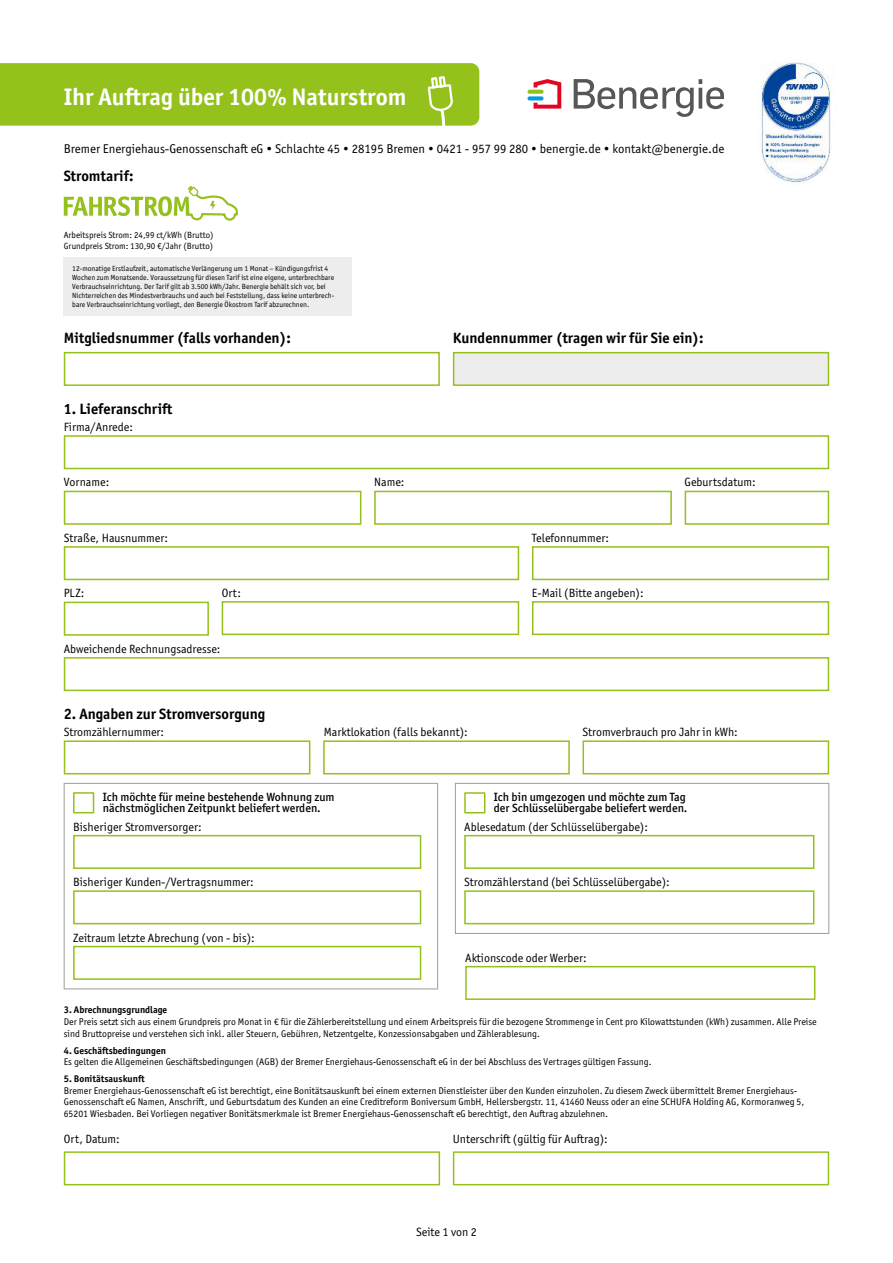
<style>
.page{position:relative;width:893px;height:1263px;background:#fff}
.page>*{position:absolute;margin:0;border:0;box-sizing:border-box;transform-origin:0 0}
.t1{font:700 24px "Officina Sans ITC Pro";color:#fff}
.t2{font:700 15px "Officina Sans ITC Pro";color:#000}
.t3{font:12.75px "Officina Sans ITC Pro";color:#000}
.t4{font:12px "Officina Sans ITC Pro";color:#000}
.t5{font:500 12px/11.4px "Officina Sans ITC Pro";color:#000}
.t6{font:9.75px/11.7px "Officina Sans ITC Pro";color:#000}
.t7{font:700 9.75px "Officina Sans ITC Pro";color:#000}
.t8{font:9px/10.8px "Officina Sans ITC Pro";color:#000}
.t9{font:7.5px/9px "Officina Sans ITC Pro";color:#000}
</style>
<div class="page">
<div style="left:453px;top:1151px;width:376px;height:34px;border:2px solid #94c11b"></div>
<div style="left:453px;top:352px;width:376px;height:34px;background:#ededed;border:2px solid #94c11b"></div>
<div style="left:0;top:63px;width:479px;height:63px;background:#94c11b"></div>
<div style="left:64px;top:783px;width:374px;height:206px;border:1px solid #9d9d9c"></div>
<div style="left:455px;top:783px;width:374px;height:151px;border:1px solid #9d9d9c"></div>
<img style="left:760px;top:62px;width:71px;height:121px">
<div style="left:64px;top:257px;width:288px;height:58px;background:#ededed"></div>
<svg style="left:574px;top:79px;width:150px;height:38px"></svg>
<svg style="left:534px;top:79px;width:27px;height:30px"></svg>
<svg style="left:527px;top:90px;width:17px;height:4px"></svg>
<svg style="left:527px;top:96px;width:17px;height:4px"></svg>
<svg style="left:64px;top:185px;width:174px;height:36px"></svg>
<div style="left:73px;top:792px;width:21px;height:21px;border:1px solid #94c11b"></div>
<div style="left:464px;top:792px;width:21px;height:21px;border:2px solid #94c11b"></div>
<div style="left:64px;top:435px;width:765px;height:34px;border:1px solid #94c11b"></div>
<div style="left:64px;top:657px;width:765px;height:34px;border:2px solid #94c11b"></div>
<div style="left:64px;top:1151px;width:376px;height:34px;border:1px solid #94c11b"></div>
<div style="left:64px;top:491px;width:297px;height:34px;border:1px solid #94c11b"></div>
<div style="left:64px;top:546px;width:455px;height:34px;border:1px solid #94c11b"></div>
<div style="left:64px;top:602px;width:145px;height:34px;border:2px solid #94c11b"></div>
<div style="left:583px;top:740px;width:246px;height:34px;border:1px solid #94c11b"></div>
<div style="left:464px;top:890px;width:350px;height:34px;border:1px solid #94c11b"></div>
<div style="left:465px;top:966px;width:350px;height:34px;border:1px solid #94c11b"></div>
<div style="left:464px;top:835px;width:350px;height:34px;border:1px solid #94c11b"></div>
<div style="left:73px;top:835px;width:348px;height:34px;border:1px solid #94c11b"></div>
<div style="left:73px;top:890px;width:348px;height:34px;border:1px solid #94c11b"></div>
<div style="left:73px;top:946px;width:348px;height:34px;border:2px solid #94c11b"></div>
<div style="left:64px;top:740px;width:246px;height:34px;border:1px solid #94c11b"></div>
<div style="left:323px;top:740px;width:247px;height:34px;border:1px solid #94c11b"></div>
<div style="left:222px;top:601px;width:297px;height:34px;border:2px solid #94c11b"></div>
<div style="left:374px;top:491px;width:298px;height:34px;border:1px solid #94c11b"></div>
<div style="left:532px;top:546px;width:297px;height:34px;border:1px solid #94c11b"></div>
<div style="left:64px;top:352px;width:376px;height:34px;border:1px solid #94c11b"></div>
<div style="left:532px;top:601px;width:297px;height:34px;border:2px solid #94c11b"></div>
<div style="left:685px;top:491px;width:144px;height:34px;border:1px solid #94c11b"></div>
<h1 class="t1" style="left:64px;top:87px;width:344px">Ihr Auftrag über 100% Naturstrom</h1>
<h3 class="t3" style="left:64px;top:142px;width:662px">Bremer Energiehaus-Genossenschaft eG • Schlachte 45 • 28195 Bremen • 0421 - 957 99 280 • benergie.de • kontakt@benergie.de</h3>
<h2 class="t2" style="left:64px;top:169px;width:71px">Stromtarif:</h2>
<p class="t8" style="left:64px;top:230px;width:151px">Arbeitspreis Strom: 24,99 ct/kWh (Brutto)<br>Grundpreis Strom: 130,90 €/Jahr (Brutto)</p>
<p class="t9" style="left:72px;top:264px;width:264px">12-monatige Erstlaufzeit, automatische Verlängerung um 1 Monat – Kündigungsfrist 4<br>Wochen zum Monatsende. Voraussetzung für diesen Tarif ist eine eigene, unterbrechbare Verbrauchseinrichtung. Der Tarif gilt ab 3.500 kWh/Jahr. Benergie behält sich vor, bei Nichterreichen des Mindestverbrauchs und auch bei Feststellung, dass keine unterbrech&shy;bare Verbrauchseinrichtung vorliegt, den Benergie Ökostrom Tarif abzurechnen.</p>
<h2 class="t2" style="left:64px;top:332px;width:229px">Mitgliedsnummer (falls vorhanden):</h2>
<h2 class="t2" style="left:453px;top:332px;width:252px">Kundennummer (tragen wir für Sie ein):</h2>
<h2 class="t2" style="left:64px;top:402px;width:110px">1. Lieferanschrift</h2>
<p class="t4" style="left:64px;top:421px;width:71px">Firma/Anrede:</p>
<p class="t4" style="left:64px;top:476px;width:47px">Vorname:</p>
<p class="t4" style="left:64px;top:532px;width:106px">Straße, Hausnummer:</p>
<p class="t4" style="left:64px;top:587px;width:22px">PLZ:</p>
<p class="t4" style="left:222px;top:587px;width:21px">Ort:</p>
<p class="t4" style="left:64px;top:643px;width:158px">Abweichende Rechnungsadresse:</p>
<h2 class="t2" style="left:64px;top:708px;width:203px">2. Angaben zur Stromversorgung</h2>
<p class="t4" style="left:374px;top:476px;width:32px">Name:</p>
<p class="t4" style="left:64px;top:726px;width:102px">Stromzählernummer:</p>
<p class="t4" style="left:324px;top:726px;width:145px">Marktlokation (falls bekannt):</p>
<p class="t4" style="left:532px;top:532px;width:79px">Telefonnummer:</p>
<p class="t4" style="left:532px;top:587px;width:113px">E-Mail (Bitte angeben):</p>
<p class="t4" style="left:685px;top:476px;width:72px">Geburtsdatum:</p>
<p class="t4" style="left:583px;top:726px;width:157px">Stromverbrauch pro Jahr in kWh:</p>
<p class="t5" style="left:103px;top:792px;width:233px">Ich möchte für meine bestehende Wohnung zum nächstmöglichen Zeitpunkt beliefert werden.</p>
<p class="t5" style="left:494px;top:792px;width:195px">Ich bin umgezogen und möchte zum Tag der Schlüsselübergabe beliefert werden.</p>
<p class="t4" style="left:73px;top:820px;width:130px">Bisheriger Stromversorger:</p>
<p class="t4" style="left:73px;top:876px;width:182px">Bisheriger Kunden-/Vertragsnummer:</p>
<p class="t4" style="left:73px;top:931px;width:183px">Zeitraum letzte Abrechung (von - bis):</p>
<p class="t4" style="left:464px;top:820px;width:185px">Ablesedatum (der Schlüsselübergabe):</p>
<p class="t4" style="left:464px;top:876px;width:207px">Stromzählerstand (bei Schlüsselübergabe):</p>
<p class="t4" style="left:465px;top:951px;width:123px">Aktionscode oder Werber:</p>
<p class="t7" style="left:64px;top:1006px;width:105px">3. Abrechnungsgrundlage</p>
<p class="t6" style="left:64px;top:1016px;width:754px">Der Preis setzt sich aus einem Grundpreis pro Monat in € für die Zählerbereitstellung und einem Arbeitspreis für die bezogene Strommenge in Cent pro Kilowattstunden (kWh) zusammen. Alle Preise sind Bruttopreise und verstehen sich inkl. aller Steuern, Gebühren, Netzentgelte, Konzessionsabgaben und Zählerablesung.</p>
<p class="t7" style="left:64px;top:1046px;width:104px">4. Geschäftsbedingungen</p>
<p class="t6" style="left:64px;top:1056px;width:589px">Es gelten die Allgemeinen Geschäftsbedingungen (AGB) der Bremer Energiehaus-Genossenschaft eG in der bei Abschluss des Vertrages gültigen Fassung.</p>
<p class="t7" style="left:64px;top:1075px;width:82px">5. Bonitätsauskunft</p>
<p class="t6" style="left:64px;top:1085px;width:742px">Bremer Energiehaus-Genossenschaft eG ist berechtigt, eine Bonitätsauskunft bei einem externen Dienstleister über den Kunden einzuholen. Zu diesem Zweck übermittelt Bremer Energiehaus-<br>Genossenschaft eG Namen, Anschrift, und Geburtsdatum des Kunden an eine Creditreform Boniversum GmbH, Hellersbergstr. 11, 41460 Neuss oder an eine SCHUFA Holding AG, Kormoranweg 5,<br>65201 Wiesbaden. Bei Vorliegen negativer Bonitätsmerkmale ist Bremer Energiehaus-Genossenschaft eG berechtigt, den Auftrag abzulehnen.</p>
<p class="t4" style="left:64px;top:1132px;width:58px">Ort, Datum:</p>
<p class="t4" style="left:453px;top:1132px;width:156px">Unterschrift (gültig für Auftrag):</p>
<p class="t4" style="left:416px;top:1225px;width:62px">Seite 1 von 2</p>
</div>
